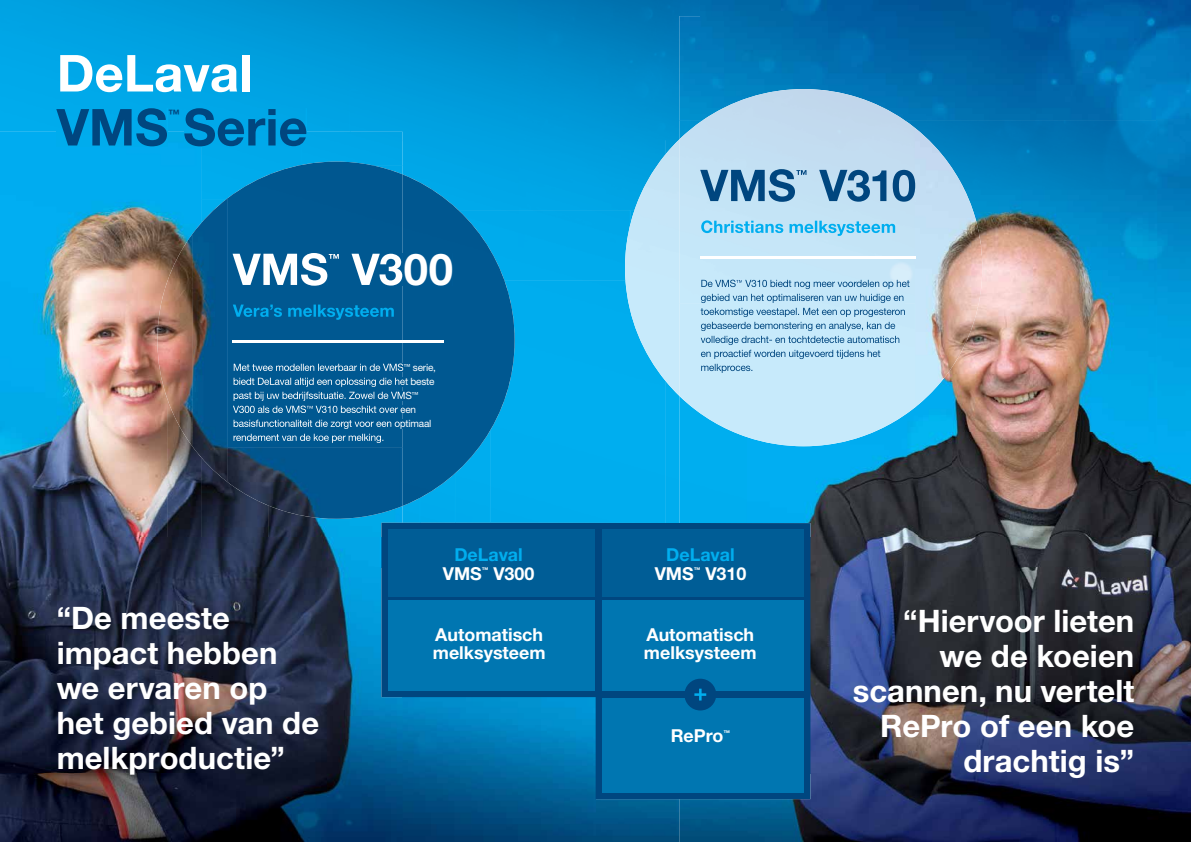
<style>
.page{position:relative;width:1191px;height:842px;background:#fff}
.page>*{position:absolute;margin:0;border:0;box-sizing:border-box;transform-origin:0 0}
.t1{font:700 51px "Helvetica Neue LT Std";color:#00467f}
.t2{font:700 51px "Helvetica Neue LT Std";color:#fff}
.t3{font:700 43.8px "Helvetica Neue LT Std";color:#fff}
.t4{font:700 31px/35px "Helvetica Neue LT Std";color:#fff;text-align:right}
.t5{font:700 17.9px/18.9px "Helvetica Neue LT Std";color:#fff}
.t6{font:700 17.9px "Helvetica Neue LT Std";color:#00aeef}
.t7{font:700 11.7px "Helvetica Neue LT Std";color:#00467f}
.t8{font:700 6.6px "Helvetica Neue LT Std";color:#fff}
</style>
<div class="page">
<img style="left:0;top:0;width:350px;height:132px">
<img style="left:350px;top:0;width:350px;height:140px">
<img style="left:700px;top:0;width:491px;height:16px">
<div style="left:403px;top:140px;width:222px;height:70px;background:#00a3e4"></div>
<div style="left:514px;top:210px;width:111px;height:70px;background:#00a9ea"></div>
<div style="left:490px;top:280px;width:175px;height:243px;background:#00adee"></div>
<img style="left:665px;top:396px;width:14px;height:127px">
<img style="left:455px;top:506px;width:35px;height:17px">
<img style="left:420px;top:506px;width:35px;height:17px">
<img style="left:403px;top:506px;width:17px;height:17px">
<img style="left:595px;top:799px;width:84px;height:43px">
<div style="left:56px;top:108px;width:111px;height:24px;background:#00aaeb"></div>
<div style="left:184px;top:108px;width:122px;height:24px;background:#00a7e8"></div>
<img style="left:625px;top:139px;width:54px;height:257px">
<img style="left:679px;top:16px;width:477px;height:104px">
<img style="left:1156px;top:16px;width:35px;height:521px">
<img style="left:915px;top:120px;width:242px;height:35px">
<img style="left:949px;top:155px;width:208px;height:35px">
<img style="left:952px;top:190px;width:205px;height:347px">
<div style="left:679px;top:446px;width:34px;height:77px;background:#00aeef"></div>
<img style="left:918px;top:372px;width:34px;height:165px">
<div style="left:713px;top:446px;width:34px;height:77px;background:#00aeef"></div>
<img style="left:850px;top:407px;width:68px;height:130px">
<img style="left:747px;top:446px;width:103px;height:91px">
<img style="left:679px;top:89px;width:236px;height:357px">
<img style="left:915px;top:128px;width:34px;height:279px">
<img style="left:948px;top:163px;width:34px;height:209px">
<img style="left:701px;top:280px;width:34px;height:7px">
<svg style="left:736px;top:280px;width:6px;height:3px"></svg>
<img style="left:742px;top:280px;width:167px;height:9px">
<img style="left:701px;top:294px;width:203px;height:9px">
<img style="left:700px;top:308px;width:205px;height:9px">
<img style="left:701px;top:322px;width:194px;height:9px">
<img style="left:700px;top:336px;width:200px;height:9px">
<img style="left:701px;top:350px;width:179px;height:9px">
<img style="left:701px;top:364px;width:52px;height:9px">
<img style="left:700px;top:169px;width:95px;height:33px">
<svg style="left:796px;top:170px;width:10px;height:5px"></svg>
<img style="left:807px;top:170px;width:108px;height:32px">
<img style="left:701px;top:220px;width:194px;height:16px">
<img style="left:700px;top:257px;width:215px;height:2px">
<img style="left:810px;top:537px;width:381px;height:30px">
<img style="left:810px;top:567px;width:210px;height:206px">
<img style="left:1020px;top:567px;width:171px;height:275px">
<img style="left:679px;top:773px;width:341px;height:69px">
<img style="left:403px;top:174px;width:111px;height:332px">
<img style="left:403px;top:378px;width:31px;height:9px">
<svg style="left:403px;top:392px;width:13px;height:21px"></svg>
<img style="left:403px;top:420px;width:28px;height:9px">
<div style="left:403px;top:254px;width:49px;height:32px;background:#005891"></div>
<hr style="left:233px;top:340px;width:210px;height:2px;background:#fff">
<img style="left:0;top:132px;width:201px;height:169px">
<div style="left:201px;top:146px;width:101px;height:52px;background:#00aaeb"></div>
<div style="left:302px;top:132px;width:101px;height:30px;background:#00a6e7"></div>
<img style="left:0;top:301px;width:167px;height:236px">
<img style="left:167px;top:447px;width:34px;height:90px">
<img style="left:201px;top:482px;width:34px;height:55px">
<img style="left:235px;top:519px;width:33px;height:18px">
<img style="left:268px;top:519px;width:135px;height:18px">
<img style="left:56px;top:132px;width:111px;height:14px">
<img style="left:184px;top:132px;width:122px;height:14px">
<img style="left:227px;top:162px;width:176px;height:357px">
<img style="left:192px;top:198px;width:36px;height:284px">
<img style="left:157px;top:234px;width:36px;height:213px">
<img style="left:234px;top:364px;width:169px;height:7px">
<img style="left:234px;top:378px;width:169px;height:9px">
<img style="left:234px;top:392px;width:169px;height:9px">
<img style="left:233px;top:406px;width:73px;height:7px">
<svg style="left:307px;top:406px;width:6px;height:3px"></svg>
<img style="left:313px;top:406px;width:90px;height:7px">
<img style="left:234px;top:420px;width:169px;height:9px">
<img style="left:233px;top:434px;width:150px;height:9px">
<img style="left:232px;top:253px;width:95px;height:33px">
<svg style="left:329px;top:254px;width:10px;height:5px"></svg>
<img style="left:340px;top:254px;width:63px;height:32px">
<img style="left:233px;top:305px;width:161px;height:15px">
<img style="left:233px;top:340px;width:170px;height:2px">
<img style="left:0;top:537px;width:381px;height:30px">
<img style="left:403px;top:799px;width:192px;height:43px">
<img style="left:0;top:567px;width:403px;height:275px">
<svg style="left:381px;top:523px;width:429px;height:276px;background:#00649d"></svg>
<div style="left:388px;top:529px;width:207px;height:67px;background:#005d96"></div>
<div style="left:388px;top:600px;width:207px;height:90px;background:#0076b1"></div>
<div style="left:602px;top:600px;width:201px;height:91px;background:#0076b1"></div>
<div style="left:602px;top:698px;width:201px;height:95px;background:#0076b1"></div>
<div style="left:684px;top:679px;width:32px;height:31px;background:#00467f;border-radius:50%"></div>
<svg style="left:694px;top:689px;width:12px;height:11px"></svg>
<div style="left:602px;top:529px;width:201px;height:67px;background:#005d96"></div>
<h1 class="t2" style="left:57px;top:42px;width:197px">DeLaval</h1>
<h1 class="t1" style="left:57px;top:96px;width:253px">VMS Serie</h1>
<p class="t7" style="left:168px;top:106px;width:13px">™</p>
<h2 class="t3" style="left:352px;top:242px;width:103px">V300</h2>
<p class="t4" style="left:57px;top:600px;width:264px;text-align:left">“De meeste impact hebben we ervaren op het gebied van de melkproductie”</p>
<p class="t6" style="left:454px;top:543px;width:70px">DeLaval</p>
<p class="t5" style="left:443px;top:563px;width:41px">VMS</p>
<p class="t8" style="left:482px;top:566px;width:8px">™</p>
<p class="t5" style="left:493px;top:563px;width:43px">V300</p>
<p class="t6" style="left:666px;top:543px;width:70px">DeLaval</p>
<p class="t5" style="left:654px;top:563px;width:41px">VMS</p>
<p class="t8" style="left:694px;top:566px;width:8px">™</p>
<p class="t5" style="left:705px;top:563px;width:43px">V310</p>
<p class="t5" style="left:433px;top:624px;width:114px">Automatisch melksysteem</p>
<p class="t5" style="left:644px;top:624px;width:114px">Automatisch melksysteem</p>
<p class="t5" style="left:670px;top:726px;width:54px">RePro</p>
<p class="t8" style="left:723px;top:728px;width:8px">™</p>
<p class="t4" style="left:853px;top:603px;width:283px">“Hiervoor lieten<br>we de koeien scannen, nu vertelt<br>RePro of een koe drachtig is”</p>
</div>
